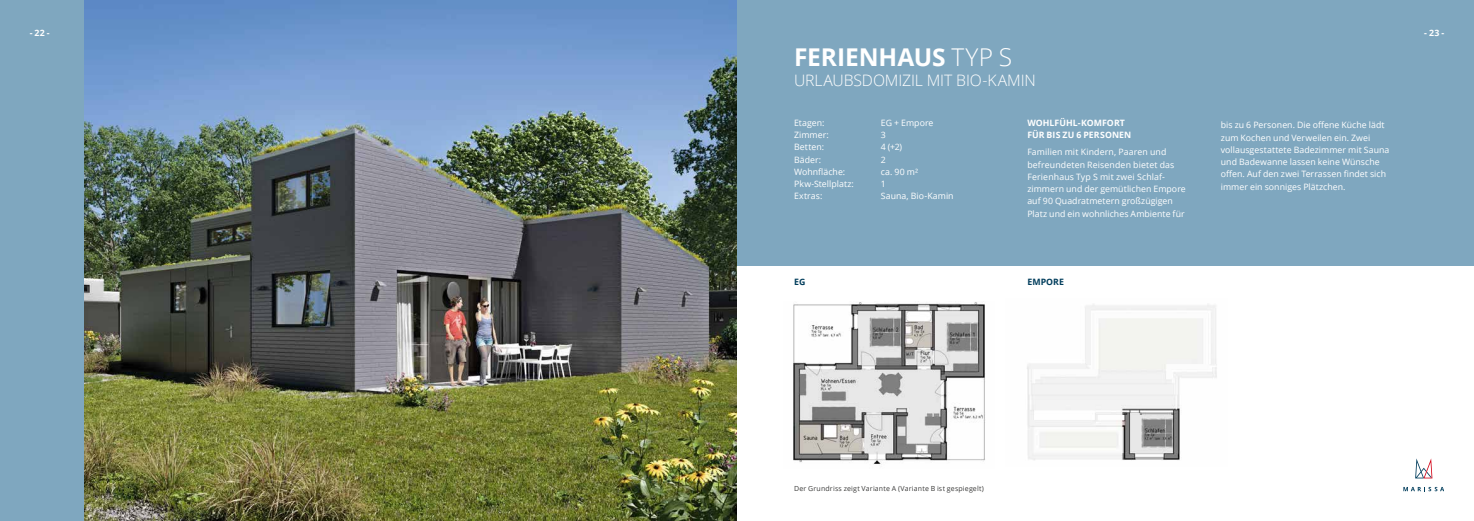
<style>
.page{position:relative;width:1474px;height:521px;background:#fff}
.page>*{position:absolute;margin:0;border:0;box-sizing:border-box;transform-origin:0 0}
.t1{font:700 24.5px "Open Sans";letter-spacing:-.005em;color:#fff}
.t2{font:300 15.75px "Open Sans";letter-spacing:-.01em;color:#fff}
.t3{font:8.75px/12.2px "Open Sans";letter-spacing:.005em;color:#fff}
.t4{font:700 8.75px/12.2px "Open Sans";letter-spacing:.01em;color:#fff}
.t5{font:700 8.75px "Open Sans";letter-spacing:.01em;color:#003d5c}
.t6{font:7px "Open Sans";letter-spacing:.025em;color:#3a3a39}
.s1{font-weight:300}
</style>
<div class="page">
<svg style="left:1415px;top:458px;width:17px;height:20px"></svg>
<svg style="left:1403px;top:487px;width:40px;height:4px"></svg>
<div style="left:737px;top:0;width:736px;height:265px;background:#7fa7bf"></div>
<div style="left:0;top:0;width:84px;height:521px;background:#7fa7bf"></div>
<img style="left:793px;top:302px;width:192px;height:163px">
<img style="left:1027px;top:304px;width:190px;height:156px">
<img style="left:84px;top:0;width:653px;height:521px">
<p class="t4" style="left:30px;top:27px;width:21px">- 22 -</p>
<p class="t4" style="left:1424px;top:27px;width:22px">- 23 -</p>
<h1 class="t1" style="left:794px;top:40px;width:219px">FERIENHAUS <span class="s1">TYP S</span></h1>
<h2 class="t2" style="left:794px;top:69px;width:243px">URLAUBSDOMIZIL MIT BIO-KAMIN</h2>
<p class="t3" style="left:794px;top:116px;width:32px">Etagen:</p>
<p class="t3" style="left:881px;top:116px;width:54px">EG + Empore</p>
<p class="t3" style="left:794px;top:128px;width:36px">Zimmer:</p>
<p class="t3" style="left:881px;top:128px;width:7px">3</p>
<p class="t3" style="left:794px;top:141px;width:31px">Betten:</p>
<p class="t3" style="left:881px;top:141px;width:23px">4 (+2)</p>
<p class="t3" style="left:794px;top:153px;width:29px">Bäder:</p>
<p class="t3" style="left:881px;top:153px;width:7px">2</p>
<p class="t3" style="left:794px;top:165px;width:53px">Wohnfläche:</p>
<p class="t3" style="left:881px;top:165px;width:39px">ca. 90 m²</p>
<p class="t3" style="left:794px;top:177px;width:61px">Pkw-Stellplatz:</p>
<p class="t3" style="left:881px;top:177px;width:7px">1</p>
<p class="t3" style="left:794px;top:190px;width:30px">Extras:</p>
<p class="t3" style="left:881px;top:190px;width:74px">Sauna, Bio-Kamin</p>
<p class="t4" style="left:1027px;top:116px;width:105px">WOHLFÜHL-KOMFORT<br>FÜR BIS ZU 6 PERSONEN</p>
<p class="t3" style="left:1027px;top:146px;width:160px">Familien mit Kindern, Paaren und befreundeten Reisenden bietet das Ferienhaus Typ S mit zwei Schlaf&shy;zimmern und der gemütlichen Empore auf 90 Quadratmetern großzügigen Platz und ein wohnliches Ambiente für</p>
<p class="t5" style="left:794px;top:275px;width:13px">EG</p>
<p class="t5" style="left:1027px;top:275px;width:38px">EMPORE</p>
<p class="t3" style="left:1220px;top:119px;width:170px">bis zu 6 Personen. Die offene Küche lädt zum Kochen und Verweilen ein. Zwei vollausgestattete Badezimmer mit Sauna und Badewanne lassen keine Wünsche offen. Auf den zwei Terrassen findet sich immer ein sonniges Plätzchen.</p>
<p class="t6" style="left:794px;top:484px;width:191px">Der Grundriss zeigt Variante A (Variante B ist gespiegelt)</p>
</div>
